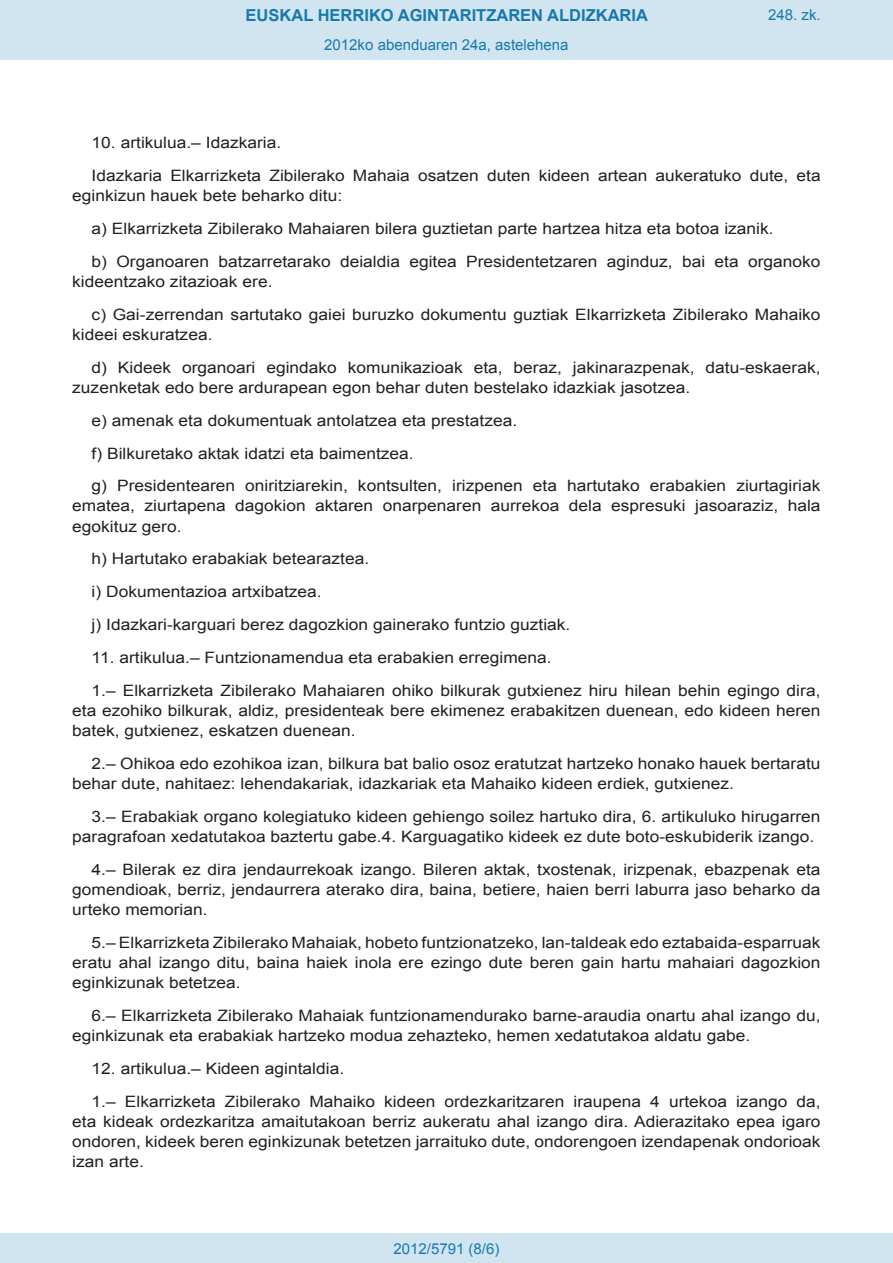
<style>
.page{position:relative;width:893px;height:1263px;background:#fff}
.page>*{position:absolute;margin:0;border:0;box-sizing:border-box;transform-origin:0 0}
.t1{font:700 16.5px "Arial";color:#1879ad}
.BOPVDetalle{font:15.6px/20.1px "Arial";color:#231f20;scale:1.11 1}
.BOPVDetalleNivel1{font:15.6px/20.1px "Arial";color:#231f20;scale:1.11 1}
.Paginacion_Centro{font:15px "Arial";color:#1879ad}
</style>
<div class="page">
<div style="left:0;top:0;width:893px;height:60px;background:#d0e5f0"></div>
<div style="left:0;top:1233px;width:893px;height:30px;background:#d0e5f0"></div>
<p class="t1" style="left:246px;top:4px;width:404px">EUSKAL HERRIKO AGINTARITZAREN ALDIZKARIA</p>
<p class="Paginacion_Centro" style="left:324px;top:35px;width:246px">2012ko abenduaren 24a, astelehena</p>
<p class="Paginacion_Centro" style="left:768px;top:5px;width:54px">248. zk.</p>
<p class="BOPVDetalle" style="left:92px;top:133px;width:172px">10. artikulua.– Idazkaria.</p>
<p class="BOPVDetalle" style="left:72px;top:166px;width:676px;text-indent:19px">Idazkaria Elkarrizketa Zibilerako Mahaia osatzen duten kideen artean aukeratuko dute, eta eginkizun hauek bete beharko ditu:</p>
<p class="BOPVDetalleNivel1" style="left:92px;top:219px;width:616px">a) Elkarrizketa Zibilerako Mahaiaren bilera guztietan parte hartzea hitza eta botoa izanik.</p>
<p class="BOPVDetalleNivel1" style="left:72px;top:251px;width:676px;text-indent:19px">b) Organoaren batzarretarako deialdia egitea Presidentetzaren aginduz, bai eta organoko kideentzako zitazioak ere.</p>
<p class="BOPVDetalleNivel1" style="left:72px;top:304px;width:676px;text-indent:19px">c) Gai-zerrendan sartutako gaiei buruzko dokumentu guztiak Elkarrizketa Zibilerako Mahaiko kideei eskuratzea.</p>
<p class="BOPVDetalleNivel1" style="left:72px;top:357px;width:676px;text-indent:19px">d) Kideek organoari egindako komunikazioak eta, beraz, jakinarazpenak, datu-eskaerak, zuzenketak edo bere ardurapean egon behar duten bestelako idazkiak jasotzea.</p>
<p class="BOPVDetalleNivel1" style="left:92px;top:410px;width:385px">e) amenak eta dokumentuak antolatzea eta prestatzea.</p>
<p class="BOPVDetalleNivel1" style="left:92px;top:443px;width:292px">f) Bilkuretako aktak idatzi eta baimentzea.</p>
<p class="BOPVDetalleNivel1" style="left:72px;top:476px;width:676px;text-align:justify;text-indent:19px">g) Presidentearen oniritziarekin, kontsulten, irizpenen eta hartutako erabakien ziurtagiriak ematea, ziurtapena dagokion aktaren onarpenaren aurrekoa dela espresuki jasoaraziz, hala egokituz gero.</p>
<p class="BOPVDetalleNivel1" style="left:92px;top:549px;width:252px">h) Hartutako erabakiak betearaztea.</p>
<p class="BOPVDetalleNivel1" style="left:92px;top:582px;width:209px">i) Dokumentazioa artxibatzea.</p>
<p class="BOPVDetalleNivel1" style="left:92px;top:615px;width:433px">j) Idazkari-karguari berez dagozkion gainerako funtzio guztiak.</p>
<p class="BOPVDetalle" style="left:92px;top:648px;width:416px">11. artikulua.– Funtzionamendua eta erabakien erregimena.</p>
<p class="BOPVDetalle" style="left:72px;top:680px;width:676px;text-align:justify;text-indent:19px">1.– Elkarrizketa Zibilerako Mahaiaren ohiko bilkurak gutxienez hiru hilean behin egingo dira, eta ezohiko bilkurak, aldiz, presidenteak bere ekimenez erabakitzen duenean, edo kideen heren batek, gutxienez, eskatzen duenean.</p>
<p class="BOPVDetalle" style="left:72px;top:753px;width:676px;text-indent:19px">2.– Ohikoa edo ezohikoa izan, bilkura bat balio osoz eratutzat hartzeko honako hauek bertaratu behar dute, nahitaez: lehendakariak, idazkariak eta Mahaiko kideen erdiek, gutxienez.</p>
<p class="BOPVDetalle" style="left:72px;top:806px;width:676px;text-indent:19px">3.– Erabakiak organo kolegiatuko kideen gehiengo soilez hartuko dira, 6. artikuluko hirugarren paragrafoan xedatutakoa baztertu gabe.4. Karguagatiko kideek ez dute boto-eskubiderik izango.</p>
<p class="BOPVDetalle" style="left:72px;top:859px;width:676px;text-align:justify;text-indent:19px">4.– Bilerak ez dira jendaurrekoak izango. Bileren aktak, txostenak, irizpenak, ebazpenak eta gomendioak, berriz, jendaurrera aterako dira, baina, betiere, haien berri laburra jaso beharko da urteko memorian.</p>
<p class="BOPVDetalle" style="left:72px;top:932px;width:676px;text-align:justify;text-indent:19px">5.– Elkarrizketa Zibilerako Mahaiak, hobeto funtzionatzeko, lan-taldeak edo eztabaida-esparruak eratu ahal izango ditu, baina haiek inola ere ezingo dute beren gain hartu mahaiari dagozkion eginkizunak betetzea.</p>
<p class="BOPVDetalle" style="left:72px;top:1006px;width:676px;text-indent:19px">6.– Elkarrizketa Zibilerako Mahaiak funtzionamendurako barne-araudia onartu ahal izango du, eginkizunak eta erabakiak hartzeko modua zehazteko, hemen xedatutakoa aldatu gabe.</p>
<p class="BOPVDetalle" style="left:92px;top:1058px;width:229px">12. artikulua.– Kideen agintaldia.</p>
<p class="BOPVDetalle" style="left:72px;top:1091px;width:676px;text-align:justify;text-indent:19px">1.– Elkarrizketa Zibilerako Mahaiko kideen ordezkaritzaren iraupena 4 urtekoa izango da, eta kideak ordezkaritza amaitutakoan berriz aukeratu ahal izango dira. Adierazitako epea igaro ondoren, kideek beren eginkizunak betetzen jarraituko dute, ondorengoen izendapenak ondorioak izan arte.</p>
<p class="Paginacion_Centro" style="left:393px;top:1238px;width:107px">2012/5791 (8/6)</p>
</div>
